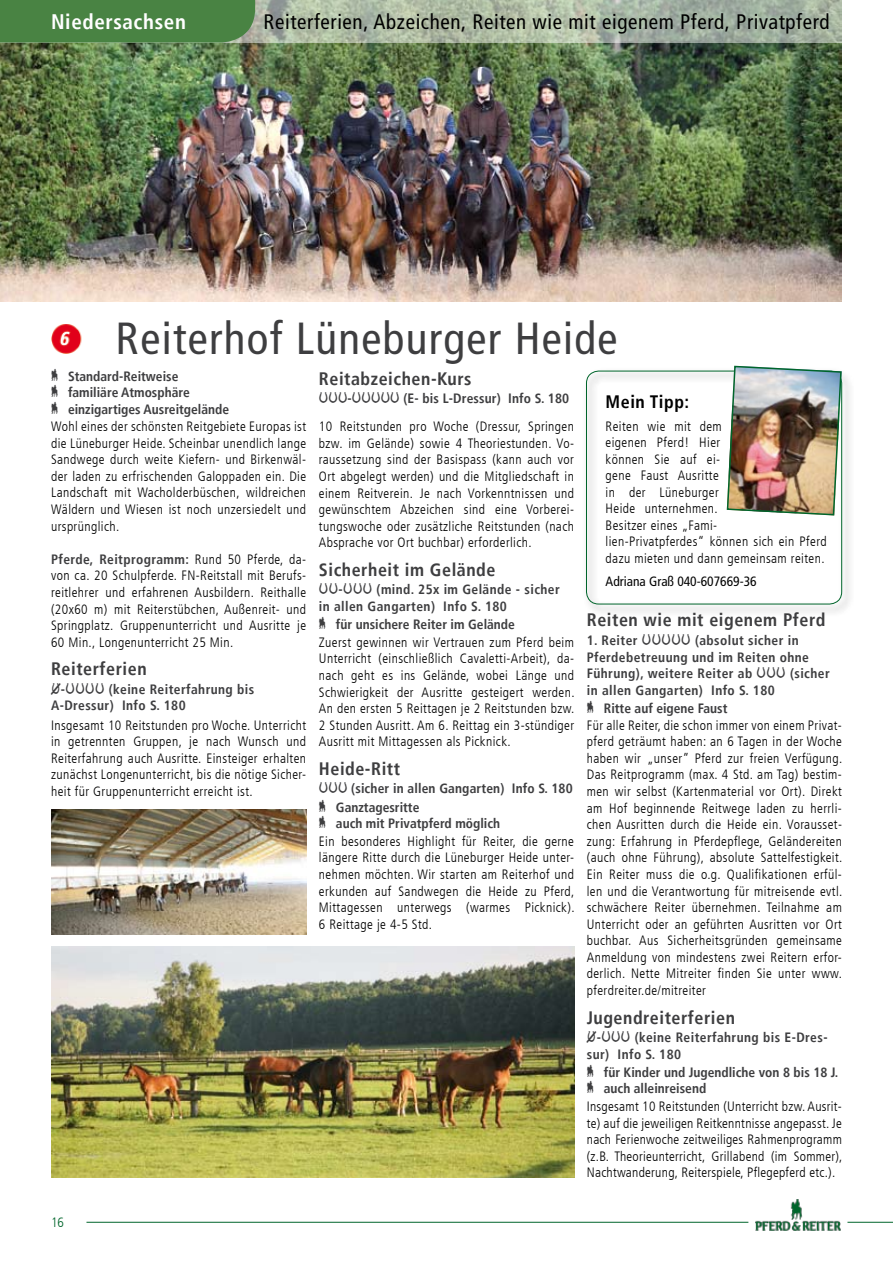
<style>
.page{position:relative;width:893px;height:1263px;background:#fff}
.page>*{position:absolute;margin:0;border:0;box-sizing:border-box;transform-origin:0 0}
.t1{font:condensed 45px "Frutiger LT";letter-spacing:.03em;color:#3e3e40}
.t2{font:condensed 21px "Frutiger LT";letter-spacing:.03em;color:#000}
.t3{font:700 condensed 21px "Frutiger LT";letter-spacing:.03em;color:#fff}
.t4{font:700 condensed 18px "Frutiger LT";letter-spacing:.03em;color:#3e3e40}
.t5{font:700 condensed 18px "Frutiger LT";letter-spacing:.03em;color:#000}
.t6{font:300 condensed 13.5px/16.6px "Frutiger LT";letter-spacing:.03em;color:#000;text-align:justify}
.t7{font:700 condensed 13.5px/16.2px "Frutiger LT";letter-spacing:.01em;color:#3e3e40}
.t8{font:700 condensed 13.5px/16.5px "Frutiger LT";letter-spacing:.03em;color:#3e3e40}
.t9{font:condensed 13.5px "Frutiger LT";color:#000}
.t10{font:300 condensed 13.5px "Frutiger LT";color:#00652b}
.s1{font-weight:700;color:#3e3e40}
</style>
<div class="page">
<img style="left:51px;top:324px;width:31px;height:30px">
<div style="left:582px;top:367px;width:272px;height:250px;background:#000;opacity:.75"></div>
<div style="left:586px;top:371px;width:256px;height:233px;border:1px solid #00652b;border-radius:12px"></div>
<img style="left:726px;top:365px;width:116px;height:151px">
<img style="left:0;top:43px;width:842px;height:258px">
<img style="left:51px;top:947px;width:523px;height:231px">
<img style="left:51px;top:809px;width:255px;height:125px">
<svg style="left:255px;top:0;width:587px;height:43px;background:#aab6a3"></svg>
<img style="left:755px;top:1199px;width:85px;height:32px">
<hr style="left:847px;top:1222px;width:46px;height:1px;background:#00652b">
<hr style="left:86px;top:1222px;width:662px;height:1px;background:#00652b">
<div style="left:0;top:0;width:255px;height:43px;background:#498343"></div>
<h2 class="t3" style="left:51px;top:9px;width:136px">Niedersachsen</h2>
<h2 class="t2" style="left:264px;top:9px;width:567px">Reiterferien, Abzeichen, Reiten wie mit eigenem Pferd, Privatpferd</h2>
<h1 class="t1" style="left:116px;top:312px;width:503px">Reiterhof Lüneburger Heide</h1>
<h3 class="t4" style="left:319px;top:368px;width:154px">Reitabzeichen-Kurs</h3>
<p class="t7" style="left:319px;top:391px;width:252px">†††-††††† (E- bis L-Dressur) Info S. 180</p>
<p class="t6" style="left:319px;top:418px;width:257px">10 Reitstunden pro Woche (Dressur, Springen bzw. im Gelände) sowie 4 Theoriestunden. Vo&shy;raussetzung sind der Basispass (kann auch vor Ort abgelegt werden) und die Mitgliedschaft in einem Reitverein. Je nach Vorkenntnissen und gewünschtem Abzeichen sind eine Vorberei&shy;tungswoche oder zusätzliche Reitstunden (nach Absprache vor Ort buchbar) erforderlich.</p>
<h3 class="t4" style="left:319px;top:559px;width:178px">Sicherheit im Gelände</h3>
<p class="t8" style="left:319px;top:581px;width:242px">††-††† (mind. 25x im Gelände - sicher in allen Gangarten) Info S. 180</p>
<p class="t7" style="left:319px;top:616px;width:197px">‡ für unsichere Reiter im Gelände</p>
<p class="t6" style="left:319px;top:634px;width:257px">Zuerst gewinnen wir Vertrauen zum Pferd beim Unterricht (einschließlich Cavaletti-Arbeit), da&shy;nach geht es ins Gelände, wobei Länge und Schwierigkeit der Ausritte gesteigert werden.<br>An den ersten 5 Reittagen je 2 Reitstunden bzw.<br>2 Stunden Ausritt. Am 6. Reittag ein 3-stündiger Ausritt mit Mittagessen als Picknick.</p>
<h3 class="t4" style="left:319px;top:758px;width:83px">Heide-Ritt</h3>
<p class="t7" style="left:319px;top:780px;width:255px;line-height:18.3px">††† (sicher in allen Gangarten) Info S. 180 ‡ Ganztagesritte</p>
<p class="t7" style="left:319px;top:815px;width:183px">‡ auch mit Privatpferd möglich</p>
<p class="t6" style="left:319px;top:833px;width:257px">Ein besonderes Highlight für Reiter, die gerne längere Ritte durch die Lüneburger Heide unter&shy;nehmen möchten. Wir starten am Reiterhof und erkunden auf Sandwegen die Heide zu Pferd, Mittagessen unterwegs (warmes Picknick).<br>6 Reittage je 4-5 Std.</p>
<p class="t7" style="left:51px;top:368px;width:180px">‡ Standard-Reitweise<br>‡ familiäre Atmosphäre<br>‡ einzigartiges Ausreitgelände</p>
<p class="t6" style="left:51px;top:418px;width:257px">Wohl eines der schönsten Reitgebiete Europas ist die Lüneburger Heide. Scheinbar unendlich lange Sandwege durch weite Kiefern- und Birkenwäl&shy;der laden zu erfrischenden Galoppaden ein. Die Landschaft mit Wacholderbüschen, wildreichen Wäldern und Wiesen ist noch unzersiedelt und ursprünglich.</p>
<p class="t6" style="left:51px;top:551px;width:257px"><span class="s1">Pferde, Reitprogramm:</span> Rund 50 Pferde, da&shy;von ca. 20 Schulpferde. FN-Reitstall mit Berufs&shy;reitlehrer und erfahrenen Ausbildern. Reithalle (20x60 m) mit Reiterstübchen, Außenreit- und Springplatz. Gruppenunterricht und Ausritte je 60 Min., Longenunterricht 25 Min.</p>
<h3 class="t4" style="left:51px;top:658px;width:97px">Reiterferien</h3>
<p class="t8" style="left:51px;top:681px;width:205px">…-†††† (keine Reiterfahrung bis<br>A-Dressur) Info S. 180</p>
<p class="t6" style="left:51px;top:717px;width:257px">Insgesamt 10 Reitstunden pro Woche. Unterricht in getrennten Gruppen, je nach Wunsch und Reiterfahrung auch Ausritte. Einsteiger erhalten zunächst Longenunterricht, bis die nötige Sicher&shy;heit für Gruppenunterricht erreicht ist.</p>
<h3 class="t5" style="left:606px;top:391px;width:85px">Mein Tipp:</h3>
<p class="t6" style="left:606px;top:418px;width:223px;text-align:left">Reiten wie mit dem<br>eigenen Pferd! Hier<br>können Sie auf ei-<br>gene Faust Ausritte<br>in der Lüneburger<br>Heide unternehmen.<br>Besitzer eines „Fami-<br>lien-Privatpferdes“ können sich ein Pferd dazu mieten und dann gemeinsam reiten.</p>
<p class="t9" style="left:606px;top:573px;width:152px">Adriana Graß 040-607669-36</p>
<h3 class="t4" style="left:587px;top:609px;width:240px">Reiten wie mit eigenem Pferd</h3>
<p class="t8" style="left:587px;top:632px;width:244px">1. Reiter ††††† (absolut sicher in Pferdebetreuung und im Reiten ohne Führung), weitere Reiter ab ††† (sicher in allen Gangarten) Info S. 180</p>
<p class="t7" style="left:587px;top:700px;width:142px">‡ Ritte auf eigene Faust</p>
<p class="t6" style="left:587px;top:717px;width:257px">Für alle Reiter, die schon immer von einem Privat&shy;pferd geträumt haben: an 6 Tagen in der Woche haben wir „unser” Pferd zur freien Verfügung.<br>Das Reitprogramm (max. 4 Std. am Tag) bestim&shy;men wir selbst (Kartenmaterial vor Ort). Direkt am Hof beginnende Reitwege laden zu herrli&shy;chen Ausritten durch die Heide ein. Vorausset&shy;zung: Erfahrung in Pferdepflege, Geländereiten (auch ohne Führung), absolute Sattelfestigkeit.<br>Ein Reiter muss die o.g. Qualifikationen erfül&shy;len und die Verantwortung für mitreisende evtl. schwächere Reiter übernehmen. Teilnahme am Unterricht oder an geführten Ausritten vor Ort buchbar. Aus Sicherheitsgründen gemeinsame Anmeldung von mindestens zwei Reitern erfor&shy;derlich. Nette Mitreiter finden Sie unter www. pferdreiter.de/mitreiter</p>
<h3 class="t4" style="left:587px;top:1007px;width:150px">Jugendreiterferien</h3>
<p class="t8" style="left:587px;top:1029px;width:242px">…-††† (keine Reiterfahrung bis E-Dres&shy;sur) Info S. 180</p>
<p class="t7" style="left:587px;top:1064px;width:253px">‡ für Kinder und Jugendliche von 8 bis 18 J. ‡ auch alleinreisend</p>
<p class="t6" style="left:587px;top:1098px;width:257px">Insgesamt 10 Reitstunden (Unterricht bzw. Ausrit&shy;te) auf die jeweiligen Reitkenntnisse angepasst. Je nach Ferienwoche zeitweiliges Rahmenprogramm (z.B. Theorieunterricht, Grillabend (im Sommer), Nachtwanderung, Reiterspiele, Pflegepferd etc.).</p>
<p class="t10" style="left:51px;top:1214px;width:14px">16</p>
</div>
